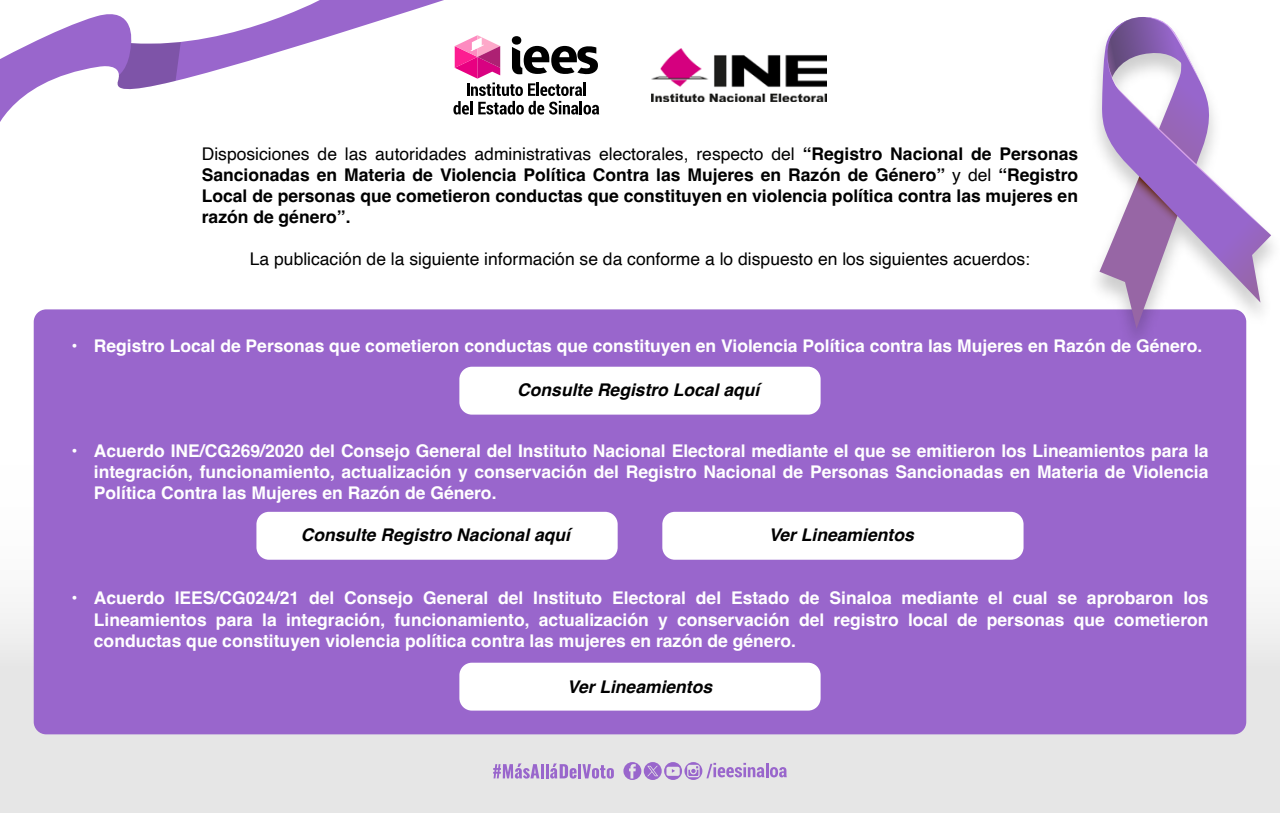
<style>
.page{position:relative;width:1280px;height:813px;background:#fff}
.page>*{position:absolute;margin:0;border:0;box-sizing:border-box;transform-origin:0 0}
.t1{font:700 17.5px/21px "Helvetica";color:#fff;text-align:justify}
.t2{font:700 17.5px/21px "Helvetica";color:#000;text-align:justify}
.t3{font:17.5px "Helvetica";color:#000}
.t4{font:italic 700 17.5px "Helvetica";color:#000}
.s1{font-weight:400}
</style>
<div class="page">
<div style="left:0;top:0;width:1280px;height:812px;background:linear-gradient(to bottom,#fff,#eae9ea)"></div>
<div style="left:34px;top:309px;width:1212px;height:425px;background:#96c;border-radius:12px"></div>
<svg style="left:0;top:0;width:472px;height:140px"></svg>
<svg style="left:118px;top:40px;width:63px;height:49px;background:#916bb7"></svg>
<svg style="left:453px;top:35px;width:146px;height:80px"></svg>
<img style="left:652px;top:48px;width:175px;height:53px">
<svg style="left:493px;top:763px;width:46px;height:15px"></svg>
<hr style="left:541px;top:764px;width:3px;height:14px;background:#96c">
<hr style="left:546px;top:764px;width:3px;height:14px;background:#96c">
<svg style="left:550px;top:763px;width:64px;height:15px"></svg>
<svg style="left:623px;top:762px;width:164px;height:18px;background:#c6b1db"></svg>
<div style="left:256px;top:512px;width:362px;height:47px;background:#fff;border-radius:12px"></div>
<div style="left:459px;top:366px;width:362px;height:48px;background:#fff;border-radius:12px"></div>
<div style="left:662px;top:512px;width:362px;height:47px;background:#fff;border-radius:12px"></div>
<div style="left:459px;top:662px;width:362px;height:48px;background:#fff;border-radius:12px"></div>
<img style="left:1080px;top:10px;width:200px;height:351px">
<svg style="left:1099px;top:17px;width:170px;height:312px"></svg>
<p class="t2" style="left:202px;top:145px;width:878px"><span class="s1">Disposiciones de las autoridades administrativas electorales, respecto del</span> “Registro Nacional de Personas Sancionadas en Materia de Violencia Política Contra las Mujeres en Razón de Género” <span class="s1">y del</span> “Registro Local de personas que cometieron conductas que constituyen en violencia política contra las mujeres en razón de género”.</p>
<p class="t3" style="left:250px;top:246px;width:782px">La publicación de la siguiente información se da conforme a lo dispuesto en los siguientes acuerdos:</p>
<p class="t1" style="left:71px;top:337px;width:1132px">• Registro Local de Personas que cometieron conductas que constituyen en Violencia Política contra las Mujeres en Razón de Género.</p>
<p class="t4" style="left:517px;top:379px;width:244px">Consulte Registro Local aquí</p>
<p class="t1" style="left:94px;top:442px;width:1116px;text-indent:-23px">• Acuerdo INE/CG269/2020 del Consejo General del Instituto Nacional Electoral mediante el que se emitieron los Lineamientos para la integración, funcionamiento, actualización y conservación del Registro Nacional de Personas Sancionadas en Materia de Violencia Política Contra las Mujeres en Razón de Género.</p>
<p class="t4" style="left:301px;top:524px;width:271px">Consulte Registro Nacional aquí</p>
<p class="t4" style="left:769px;top:524px;width:146px">Ver Lineamientos</p>
<p class="t1" style="left:94px;top:589px;width:1116px;text-indent:-23px">• Acuerdo IEES/CG024/21 del Consejo General del Instituto Electoral del Estado de Sinaloa mediante el cual se aprobaron los Lineamientos para la integración, funcionamiento, actualización y conservación del registro local de personas que cometieron conductas que constituyen violencia política contra las mujeres en razón de género.</p>
<p class="t4" style="left:567px;top:675px;width:146px">Ver Lineamientos</p>
</div>
